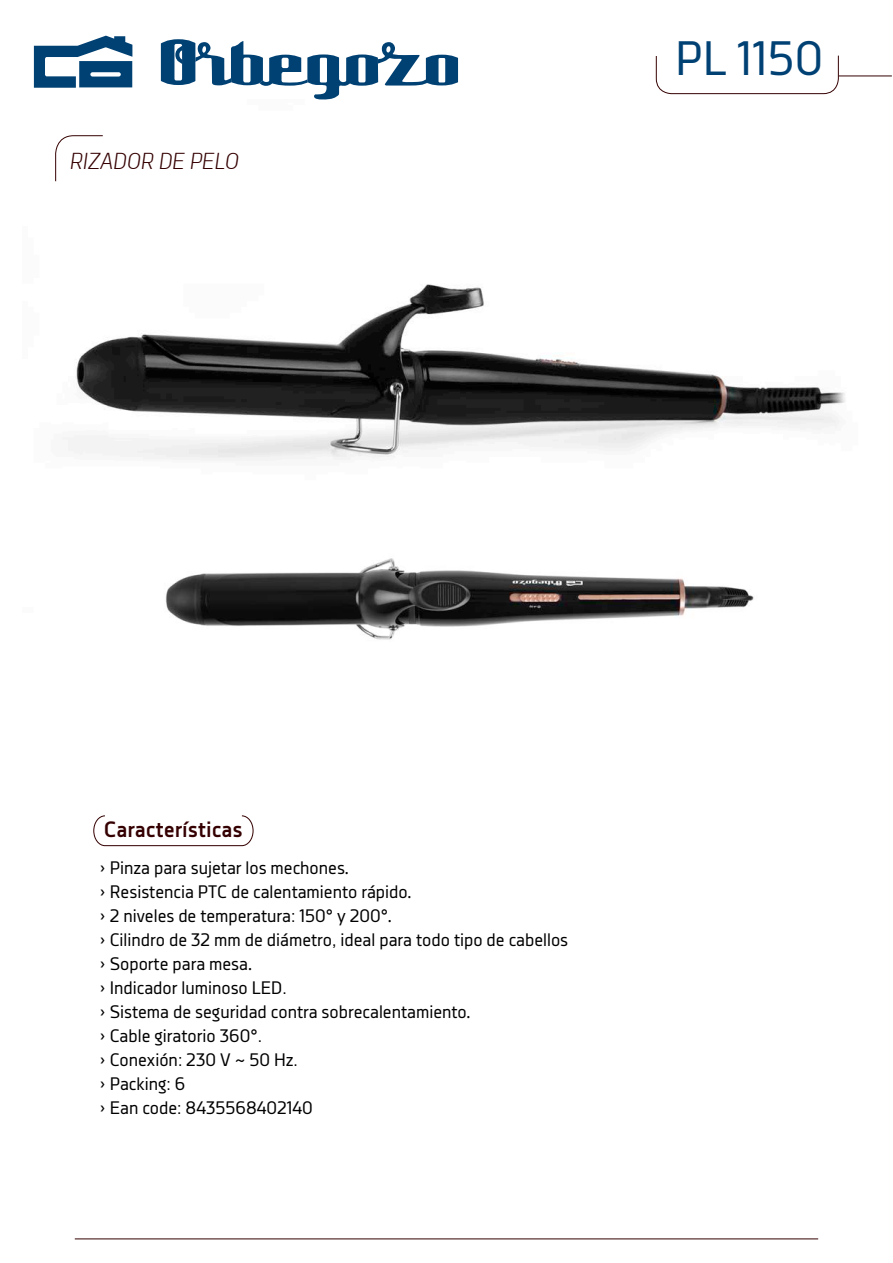
<style>
.page{position:relative;width:893px;height:1263px;background:#fff}
.page>*{position:absolute;margin:0;border:0;box-sizing:border-box;transform-origin:0 0}
.t1{font:48px "Decima Nova";color:#004174}
.t2{font:italic 300 22.5px "Decima Nova";color:#350002}
.t3{font:700 22.05px "Decima Nova";color:#350002}
.t4{font:18px/24px "Decima Nova";color:#000}
.s1{font-family:"Myriad Pro"}
</style>
<div class="page">
<img style="left:62px;top:284px;width:783px;height:177px">
<hr style="left:75px;top:1238px;width:743px;height:1px;background:#350002">
<hr style="left:839px;top:76px;width:53px;height:1px;background:#350002">
<svg style="left:656px;top:55px;width:183px;height:39px"></svg>
<svg style="left:55px;top:135px;width:48px;height:47px"></svg>
<svg style="left:93px;top:815px;width:161px;height:31px"></svg>
<svg style="left:34px;top:36px;width:98px;height:52px"></svg>
<svg style="left:161px;top:39px;width:297px;height:61px"></svg>
<img style="left:165px;top:558px;width:589px;height:82px">
<p class="t2" style="left:70px;top:148px;width:171px">RIZADOR DE PELO</p>
<h1 class="t1" style="left:675px;top:31px;width:149px">PL 1150</h1>
<p class="t3" style="left:104px;top:817px;width:140px">Características</p>
<p class="t4" style="left:100px;top:855px;width:470px">› Pinza para sujetar los mechones<span class="s1">.<br></span>› Resistencia PTC de calentamiento rápido<span class="s1">.<br></span>› 2 niveles de temperatura: 150° y 200°<span class="s1">.<br></span>› Cilindro de 32 mm de diámetro, ideal para todo tipo de cabellos › Soporte para mesa<span class="s1">.<br></span>› Indicador luminoso LED.<br>› Sistema de seguridad contra sobrecalentamiento<span class="s1">.<br></span>› Cable giratorio 360°.<br>› Conexión: 230 V ~ 50 Hz.<br>› Packing: 6<br>› Ean code: 8435568402140</p>
</div>
